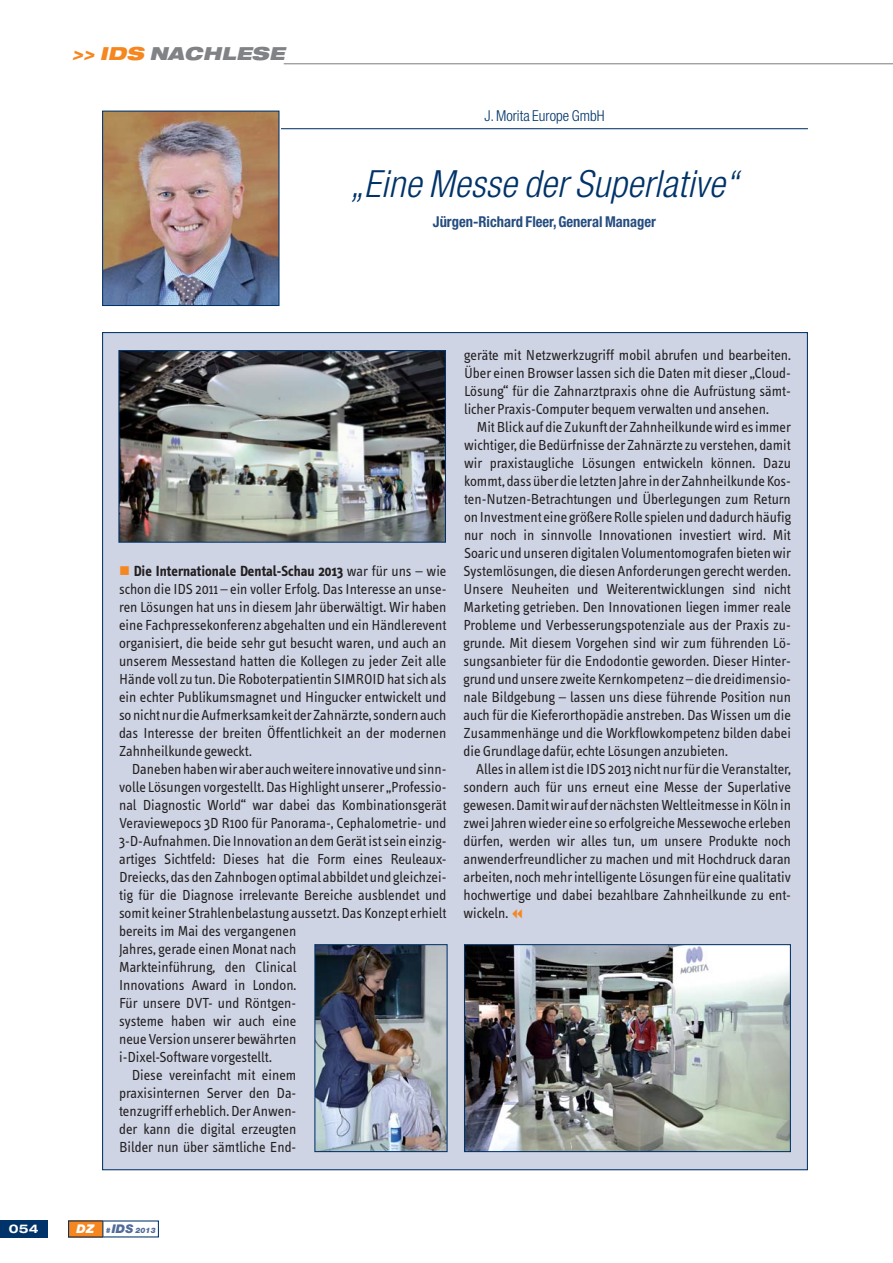
<style>
.page{position:relative;width:893px;height:1263px;background:#fff}
.page>*{position:absolute;margin:0;border:0;box-sizing:border-box;transform-origin:0 0}
.t1{font:italic 300 condensed 37.5px "Helvetica Neue";color:#003369}
.t2{font:italic 900 expanded 18px "Helvetica Neue";color:#808285}
.t3{font:15px/18px "Info Text";color:#231f20;text-align:justify}
.t4{font:700 condensed 15px "Helvetica Neue";color:#244d7f}
.t5{font:300 condensed 15px "Helvetica Neue";color:#003369}
.t6{font:700 expanded 12px "Helvetica Neue";color:#fff}
.t7{font:italic 900 7.5px "Helvetica Neue";color:#516b98}
.s1{color:#f6861f}
.s2{font-weight:700}
.s3{font-size:12px;color:#fff}
.s4{font-size:12px}
</style>
<div class="page">
<hr style="left:281px;top:128px;width:527px;height:1px;background:#003369">
<img style="left:104px;top:113px;width:173px;height:191px">
<div style="left:102px;top:111px;width:177px;height:195px;border:1px solid #003369"></div>
<div style="left:103px;top:333px;width:704px;height:836px;background:#ced4e4"></div>
<img style="left:466px;top:946px;width:323px;height:204px">
<div style="left:464px;top:944px;width:327px;height:208px;border:1px solid #003369"></div>
<img style="left:120px;top:352px;width:324px;height:189px">
<div style="left:118px;top:350px;width:328px;height:193px;border:1px solid #003369"></div>
<img style="left:316px;top:946px;width:130px;height:204px">
<div style="left:314px;top:944px;width:134px;height:208px;border:1px solid #003369"></div>
<div style="left:68px;top:1220px;width:35px;height:17px;background:#f6861f"></div>
<div style="left:0;top:1220px;width:48px;height:17px;background:#003369"></div>
<svg style="left:102px;top:1221px;width:1px;height:16px"></svg>
<hr style="left:284px;top:63px;width:609px;height:1px;background:#808285">
<p class="t2" style="left:72px;top:45px;width:218px"><span class="s1">&gt;&gt; IDS</span> NACHLESE</p>
<p class="t5" style="left:484px;top:110px;width:122px">J. Morita Europe GmbH</p>
<h1 class="t1" style="left:351px;top:170px;width:397px">„Eine Messe derSuperlative“</h1>
<p class="t4" style="left:433px;top:216px;width:225px">Jürgen-Richard Fleer, General Manager</p>
<p class="t3" style="left:119px;top:563px;width:329px"><span class="s1">■</span> <span class="s2">Die Internationale Dental-Schau 2013</span> war für uns – wie schon die IDS 2011 – ein voller Erfolg. Das Interesse an unse&shy;ren Lösungen hat uns in diesem Jahr überwältigt. Wir haben eine Fachpressekonferenz abgehalten und ein Händlerevent organisiert, die beide sehr gut besucht waren, und auch an unserem Messestand hatten die Kollegen zu jeder Zeit alle Hände voll zu tun. Die Roboterpatientin SIMROID hat sich als ein echter Publikumsmagnet und Hingucker entwickelt und so nicht nur die Aufmerksamkeit der Zahnärzte, sondern auch das Interesse der breiten Öffentlichkeit an der modernen Zahnheilkunde geweckt.</p>
<p class="t3" style="left:132px;top:761px;width:316px">Daneben haben wir aber auch weitere innovative und sinn-</p>
<p class="t3" style="left:119px;top:779px;width:329px">volle Lösungen vorgestellt. Das Highlight unserer „Professio-</p>
<p class="t3" style="left:119px;top:797px;width:329px">nal Diagnostic World“ war dabei das Kombinationsgerät</p>
<p class="t3" style="left:119px;top:815px;width:329px">Veraviewepocs 3D R100 für Panorama-, Cephalometrie- und</p>
<p class="t3" style="left:119px;top:833px;width:329px">3-D-Aufnahmen. Die Innovation an dem Gerät ist sein einzig-</p>
<p class="t3" style="left:119px;top:851px;width:329px">artiges Sichtfeld: Dieses hat die Form eines Reuleaux-</p>
<p class="t3" style="left:119px;top:869px;width:329px">Dreiecks, das den Zahnbogen optimal abbildet und gleichzei-</p>
<p class="t3" style="left:119px;top:887px;width:329px">tig für die Diagnose irrelevante Bereiche ausblendet und</p>
<p class="t3" style="left:119px;top:905px;width:329px">somit keiner Strahlenbelastung aussetzt. Das Konzept erhielt</p>
<p class="t3" style="left:119px;top:923px;width:179px">bereits im Mai des vergangenen</p>
<p class="t3" style="left:119px;top:941px;width:179px">Jahres, gerade einen Monat nach</p>
<p class="t3" style="left:119px;top:959px;width:179px">Markteinführung, den Clinical</p>
<p class="t3" style="left:119px;top:977px;width:179px">Innovations Award in London.</p>
<p class="t3" style="left:119px;top:995px;width:179px">Für unsere DVT- und Röntgen-</p>
<p class="t3" style="left:119px;top:1013px;width:179px">systeme haben wir auch eine</p>
<p class="t3" style="left:119px;top:1031px;width:179px">neue Version unserer bewährten</p>
<p class="t3" style="left:119px;top:1049px;width:154px">i-Dixel-Software vorgestellt.</p>
<p class="t3" style="left:132px;top:1067px;width:166px">Diese vereinfacht mit einem</p>
<p class="t3" style="left:119px;top:1085px;width:179px">praxisinternen Server den Da-</p>
<p class="t3" style="left:119px;top:1103px;width:179px">tenzugriff erheblich. Der Anwen-</p>
<p class="t3" style="left:119px;top:1121px;width:179px">der kann die digital erzeugten</p>
<p class="t3" style="left:119px;top:1139px;width:179px">Bilder nun über sämtliche End-</p>
<p class="t3" style="left:464px;top:347px;width:328px">geräte mit Netzwerkzugriff mobil abrufen und bearbeiten.<br>Über einen Browser lassen sich die Daten mit dieser „Cloud-Lösung“ für die Zahnarztpraxis ohne die Aufrüstung sämt&shy;licher Praxis-Computer bequem verwalten und ansehen.</p>
<p class="t3" style="left:463px;top:419px;width:329px;text-indent:13px">Mit Blick auf die Zukunft der Zahnheilkunde wird es immer wichtiger, die Bedürfnisse der Zahnärzte zu verstehen, damit wir praxistaugliche Lösungen entwickeln können. Dazu kommt, dass über die letzten Jahre in der Zahnheilkunde Kos&shy;ten-Nutzen-Betrachtungen und Überlegungen zum Return on Investment eine größere Rolle spielen und dadurch häufig nur noch in sinnvolle Innovationen investiert wird. Mit Soaric und unseren digitalen Volumentomografen bieten wir Systemlösungen, die diesen Anforderungen gerecht werden.<br>Unsere Neuheiten und Weiterentwicklungen sind nicht Marketing getrieben. Den Innovationen liegen immer reale Probleme und Verbesserungspotenziale aus der Praxis zu&shy;grunde. Mit diesem Vorgehen sind wir zum führenden Lö&shy;sungsanbieter für die Endodontie geworden. Dieser Hinter&shy;grund und unsere zweite Kernkompetenz – die dreidimensio&shy;nale Bildgebung – lassen uns diese führende Position nun auch für die Kieferorthopädie anstreben. Das Wissen um die Zusammenhänge und die Workflowkompetenz bilden dabei die Grundlage dafür, echte Lösungen anzubieten.</p>
<p class="t3" style="left:463px;top:761px;width:329px;text-indent:13px">Alles in allem ist die IDS 2013 nicht nur für die Veranstalter, sondern auch für uns erneut eine Messe der Superlative gewesen. Damit wir auf der nächsten Weltleitmesse in Köln in zwei Jahren wieder eine so erfolgreiche Messewoche erleben dürfen, werden wir alles tun, um unsere Produkte noch anwenderfreundlicher zu machen und mit Hochdruck daran arbeiten, noch mehr intelligente Lösungen für eine qualitativ hochwertige und dabei bezahlbare Zahnheilkunde zu ent&shy;wickeln.</p>
<p class="t6" style="left:9px;top:1224px;width:31px">054</p>
<p class="t7" style="left:77px;top:1227px;width:81px"><span class="s3">DZ</span> #<span class="s4">IDS</span> 2013</p>
</div>
